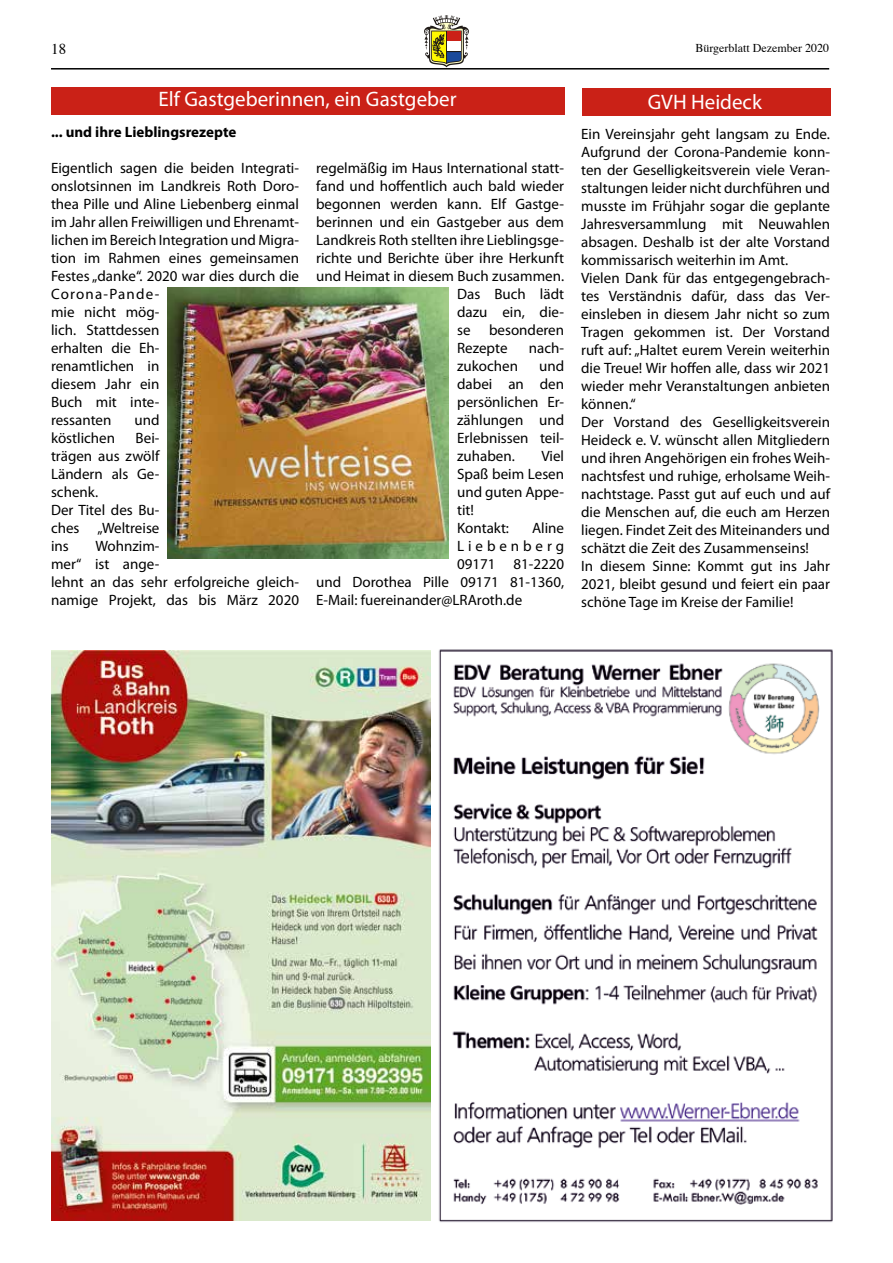
<style>
.page{position:relative;width:893px;height:1263px;background:#fff}
.page>*{position:absolute;margin:0;border:0;box-sizing:border-box;transform-origin:0 0}
.t1{font:21px "Myriad Pro";color:#fff}
.t2{font:15px/18px "Myriad Pro";color:#000}
.t3{font:700 15px "Myriad Pro";color:#000}
.t4{font:15px "Myriad Pro";letter-spacing:.26em;color:#000}
.t5{font:15px "Times";color:#000}
.t6{font:12px "Times";color:#000}
</style>
<div class="page">
<hr style="left:51px;top:68px;width:778px;height:2px;background:#000">
<svg style="left:424px;top:15px;width:45px;height:52px"></svg>
<img style="left:429px;top:649px;width:404px;height:573px">
<img style="left:168px;top:287px;width:281px;height:272px">
<div style="left:51px;top:87px;width:513px;height:28px;background:#ca2117"></div>
<div style="left:582px;top:88px;width:248px;height:28px;background:#ca2117"></div>
<img style="left:51px;top:650px;width:380px;height:570px">
<p class="t5" style="left:51px;top:35px;width:17px">18</p>
<p class="t6" style="left:695px;top:36px;width:135px">Bürgerblatt Dezember 2020</p>
<h1 class="t1" style="left:159px;top:86px;width:299px">Elf Gastgeberinnen, ein Gastgeber</h1>
<h1 class="t1" style="left:648px;top:89px;width:116px">GVH Heideck</h1>
<p class="t2" style="left:581px;top:124px;width:250px">Ein Vereinsjahr geht langsam zu Ende.<br>Aufgrund der Corona-Pandemie konn&shy;ten der Geselligkeitsverein viele Veran&shy;staltungen leider nicht durchführen und musste im Frühjahr sogar die geplante Jahresversammlung mit Neuwahlen absagen. Deshalb ist der alte Vorstand kommissarisch weiterhin im Amt.<br>Vielen Dank für das entgegengebrach&shy;tes Verständnis dafür, dass das Ver&shy;einsleben in diesem Jahr nicht so zum Tragen gekommen ist. Der Vorstand ruft auf: „Haltet eurem Verein weiterhin die Treue! Wir hoffen alle, dass wir 2021 wieder mehr Veranstaltungen anbieten können.“<br>Der Vorstand des Geselligkeitsverein Heideck e. V. wünscht allen Mitgliedern und ihren Angehörigen ein frohes Weih&shy;nachtsfest und ruhige, erholsame Weih&shy;nachtstage. Passt gut auf euch und auf die Menschen auf, die euch am Herzen liegen. Findet Zeit des Miteinanders und schätzt die Zeit des Zusammenseins!<br>In diesem Sinne: Kommt gut ins Jahr 2021, bleibt gesund und feiert ein paar schöne Tage im Kreise der Familie!</p>
<p class="t3" style="left:51px;top:122px;width:187px">... und ihre Lieblingsrezepte</p>
<p class="t2" style="left:51px;top:159px;width:250px">Eigentlich sagen die beiden Integrati&shy;onslotsinnen im Landkreis Roth Doro&shy;thea Pille und Aline Liebenberg einmal im Jahr allen Freiwilligen und Ehrenamt&shy;lichen im Bereich Integration und Migra&shy;tion im Rahmen eines gemeinsamen<br>Festes „danke“. 2020 war dies durch die<br>Corona-Pande-<br>mie nicht mög-<br>lich. Stattdessen<br>erhalten die Eh-<br>renamtlichen in<br>diesem Jahr ein<br>Buch mit inte-<br>ressanten</p>
<p class="t2" style="left:316px;top:159px;width:250px">regelmäßig im Haus International statt-</p>
<p class="t2" style="left:316px;top:177px;width:249px">fand und hoffentlich auch bald wieder</p>
<p class="t2" style="left:316px;top:195px;width:250px">begonnen werden kann. Elf Gastge-</p>
<p class="t2" style="left:316px;top:213px;width:250px">berinnen und ein Gastgeber aus dem</p>
<p class="t2" style="left:316px;top:231px;width:250px">Landkreis Roth stellten ihre Lieblingsge-</p>
<p class="t2" style="left:316px;top:249px;width:250px">richte und Berichte über ihre Herkunft</p>
<p class="t2" style="left:316px;top:267px;width:250px">und Heimat in diesem Buch zusammen.</p>
<p class="t2" style="left:457px;top:285px;width:108px">Das Buch lädt</p>
<p class="t2" style="left:457px;top:303px;width:108px">dazu ein, die-</p>
<p class="t2" style="left:457px;top:321px;width:108px">se besonderen</p>
<p class="t2" style="left:457px;top:339px;width:52px">Rezepte</p>
<p class="t2" style="left:529px;top:339px;width:37px">nach-</p>
<p class="t2" style="left:457px;top:357px;width:62px">zukochen</p>
<p class="t2" style="left:457px;top:357px;width:108px;text-align:justify;text-indent:82px">und dabei an den persönlichen Er&shy;zählungen und Erlebnissen teil&shy;zuhaben.</p>
<p class="t2" style="left:134px;top:411px;width:27px">und</p>
<p class="t2" style="left:51px;top:429px;width:66px">köstlichen</p>
<p class="t2" style="left:51px;top:429px;width:110px;text-indent:85px">Bei&shy;trägen aus zwölf<br>Ländern als Ge&shy;schenk.<br>Der Titel des Bu&shy;ches „Weltreise ins</p>
<p class="t2" style="left:457px;top:447px;width:108px;text-indent:84px">Viel<br>Spaß beim Lesen und guten Appe&shy;tit!<br>Kontakt:</p>
<p class="t2" style="left:532px;top:519px;width:34px">Aline</p>
<p class="t4" style="left:457px;top:537px;width:108px">Liebenberg</p>
<p class="t2" style="left:457px;top:555px;width:108px">09171 81-2220</p>
<p class="t2" style="left:316px;top:573px;width:250px">und Dorothea Pille 09171 81-1360,</p>
<p class="t2" style="left:316px;top:591px;width:208px">E-Mail: fuereinander@LRAroth.de</p>
<p class="t2" style="left:51px;top:537px;width:250px;text-indent:44px">Wohnzim-<br>mer“ ist ange-<br>lehnt an das sehr erfolgreiche gleich&shy;namige Projekt, das bis März 2020</p>
</div>
